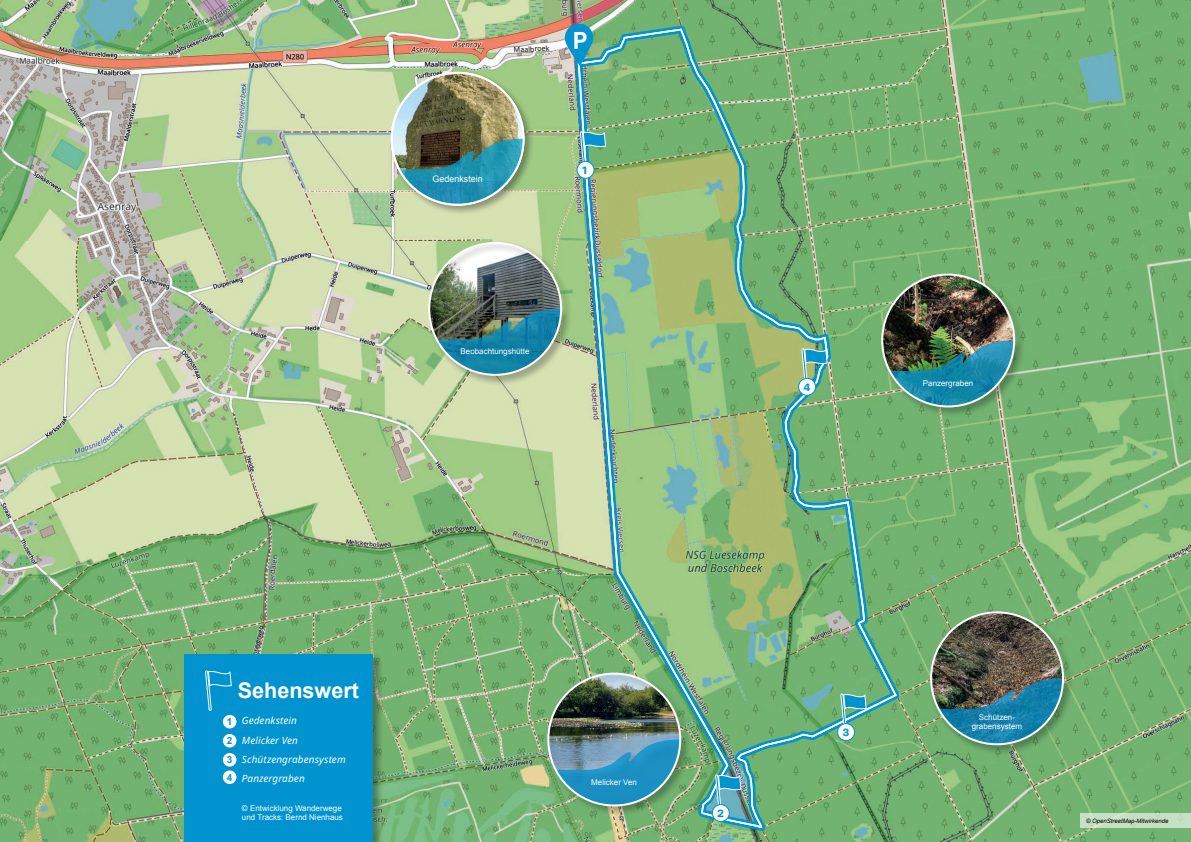
<style>
.page{position:relative;width:1191px;height:842px;background:#fff}
.page>*{position:absolute;margin:0;border:0;box-sizing:border-box;transform-origin:0 0}
.t1{font:700 23.7px "Barlow";color:#fff}
.t2{font:700 21.6px "Arial";color:#fff}
.t3{font:italic 10px/19.1px "Noto Sans";letter-spacing:.005em;color:#fff}
.t4{font:700 10px/19px "Arial";color:#0093d0;text-align:justify}
.t5{font:9px "Arial";color:#fff}
.t6{font:8px/9.6px "Arial";color:#fff}
.t7{font:7.1px "Noto Sans";color:#000001}
.t8{font:italic 6px "Arial";color:#000}
</style>
<div class="page">
<img style="left:0;top:0;width:1191px;height:842px">
<img style="left:575px;top:26px;width:324px;height:805px">
<svg style="left:578px;top:29px;width:318px;height:800px;background:#81b67c"></svg>
<svg style="left:565px;top:24px;width:28px;height:42px"></svg>
<svg style="left:712px;top:804px;width:17px;height:18px"></svg>
<div style="left:711px;top:804px;width:19px;height:18px;border:1px solid #0093d0;border-radius:50%"></div>
<div style="left:576px;top:161px;width:18px;height:18px;border:1px solid #0093d0;border-radius:50%"></div>
<svg style="left:798px;top:378px;width:17px;height:17px"></svg>
<div style="left:798px;top:378px;width:18px;height:18px;border:1px solid #0093d0;border-radius:50%"></div>
<svg style="left:837px;top:723px;width:17px;height:18px"></svg>
<div style="left:837px;top:723px;width:18px;height:18px;border:1px solid #0093d0;border-radius:50%"></div>
<div style="left:389px;top:70px;width:145px;height:146px;background:#000;opacity:.35"></div>
<img style="left:392px;top:73px;width:131px;height:132px;border-radius:66px">
<img style="left:392px;top:139px;width:131px;height:43px">
<svg style="left:392px;top:182px;width:131px;height:23px;background:#74afad"></svg>
<div style="left:545px;top:671px;width:146px;height:145px;background:#000;opacity:.35"></div>
<svg style="left:548px;top:739px;width:132px;height:43px;background:#5199b7"></svg>
<svg style="left:548px;top:782px;width:132px;height:23px;background:#4d9fa0"></svg>
<div style="left:182px;top:653px;width:201px;height:189px;background:#000;opacity:.35"></div>
<div style="left:184px;top:655px;width:189px;height:187px;background:#0093d0"></div>
<div style="left:223px;top:715px;width:13px;height:13px;background:#fff;border-radius:50%"></div>
<div style="left:223px;top:734px;width:13px;height:13px;background:#fff;border-radius:50%"></div>
<div style="left:223px;top:753px;width:13px;height:13px;background:#fff;border-radius:50%"></div>
<div style="left:1080px;top:814px;width:111px;height:14px;background:#c6e0c6"></div>
<div style="left:426px;top:240px;width:146px;height:146px;background:#000;opacity:.35"></div>
<img style="left:429px;top:309px;width:132px;height:43px">
<svg style="left:429px;top:352px;width:132px;height:23px;background:#6baaa7"></svg>
<div style="left:879px;top:272px;width:146px;height:145px;background:#000;opacity:.35"></div>
<img style="left:882px;top:340px;width:132px;height:43px">
<svg style="left:882px;top:383px;width:132px;height:23px;background:#4a9c95"></svg>
<div style="left:223px;top:770px;width:13px;height:14px;background:#fff;border-radius:50%"></div>
<div style="left:928px;top:609px;width:146px;height:146px;background:#000;opacity:.35"></div>
<img style="left:931px;top:678px;width:132px;height:43px">
<svg style="left:931px;top:721px;width:132px;height:23px;background:#4a9994"></svg>
<svg style="left:205px;top:670px;width:27px;height:50px"></svg>
<svg style="left:715px;top:765px;width:26px;height:58px"></svg>
<svg style="left:579px;top:122px;width:27px;height:58px;background:#7ab8a9"></svg>
<svg style="left:801px;top:339px;width:26px;height:58px"></svg>
<svg style="left:840px;top:684px;width:26px;height:58px"></svg>
<p class="t7" style="left:513px;top:45px;width:37px;rotate:-3deg">Maalbroek</p>
<h1 class="t1" style="left:573px;top:23px;width:16px">P</h1>
<p class="t5" style="left:432px;top:173px;width:52px">Gedenkstein</p>
<p class="t6" style="left:460px;top:347px;width:70px">Beobachtungshütte</p>
<h2 class="t2" style="left:238px;top:676px;width:123px">Sehenswert</h2>
<p class="t4" style="left:227px;top:713px;width:7px">1<br>2<br>3</p>
<p class="t4" style="left:227px;top:768px;width:7px">4</p>
<p class="t3" style="left:242px;top:711px;width:105px">Gedenkstein<br>Melicker Ven<br>Schützengrabensystem<br>Panzergraben</p>
<p class="t6" style="left:242px;top:803px;width:102px">© Entwicklung Wanderwege und Tracks: Bernd Nienhaus</p>
<p class="t6" style="left:591px;top:777px;width:47px">Melicker Ven</p>
<p class="t6" style="left:923px;top:378px;width:52px">Panzergraben</p>
<p class="t6" style="left:971px;top:712px;width:52px;text-align:center">Schützen&shy;grabensystem</p>
<p class="t8" style="left:1086px;top:816px;width:84px">© OpenStreetMap-Mitwirkende</p>
</div>
